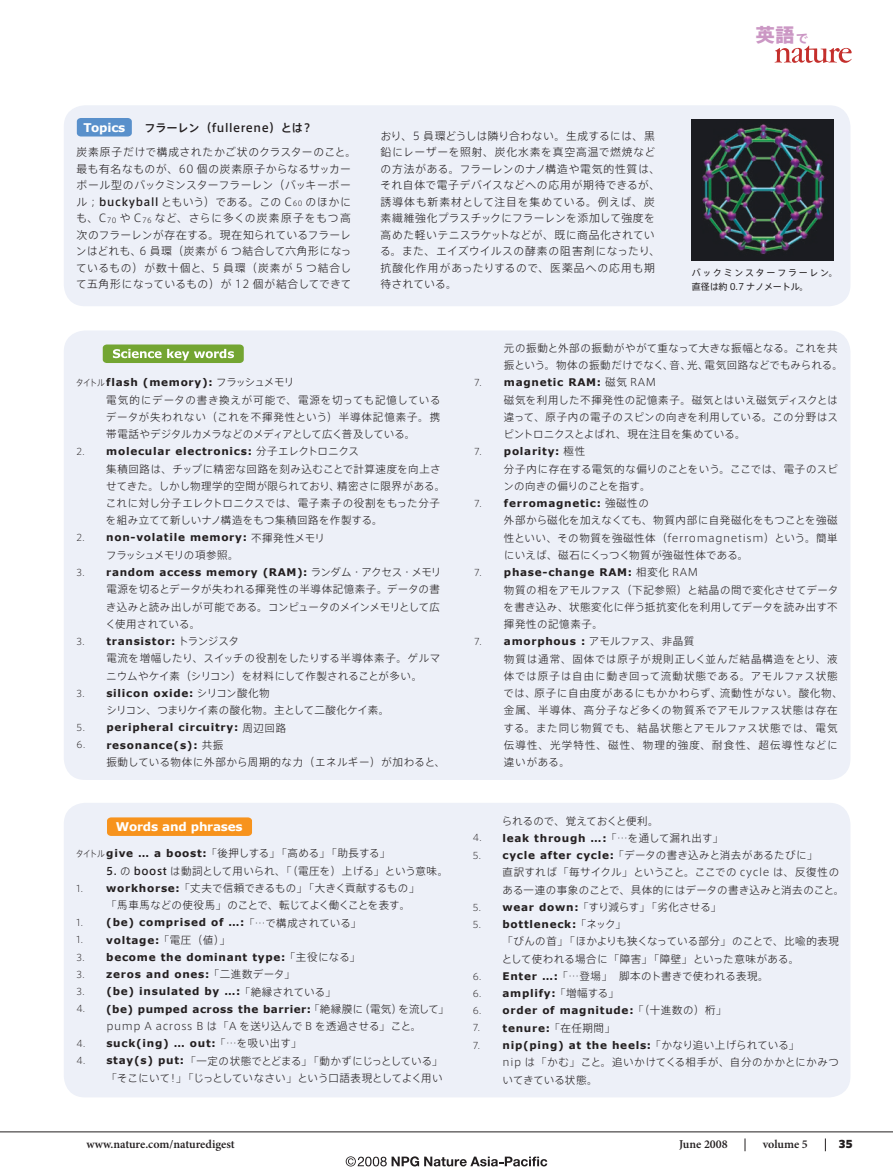
<style>
.page{position:relative;width:893px;height:1174px;background:#fff}
.page>*{position:absolute;margin:0;border:0;box-sizing:border-box;transform-origin:0 0}
.t1{font:800 18.9px "Axis Std";color:#cb97c4}
.t2{font:600 12px "Minion Pro";color:#231f20}
.t3{font:700 12px "Verdana";letter-spacing:-.02em;color:#fff}
.t4{font:900 12px "Whitney";color:#231f20}
.t5{font:500 11.25px "Axis Std";letter-spacing:.055em;color:#231f20}
.t6{font:300 10.8px/16.5px "Axis Std";letter-spacing:.045em;color:#231f20}
.t7{font:300 10.5px/17.2px "Axis Std";letter-spacing:.03em;color:#231f20;text-align:justify}
.t8{font:700 10.5px "Verdana";letter-spacing:.07em;color:#231f20}
.t9{font:300 10.5px/17.2px "Axis Std";letter-spacing:.075em;color:#231f20}
.t10{font:300 10.5px "Axis Std";letter-spacing:-.005em;color:#231f20}
.t11{font:300 10.5px/17.2px "Axis Std";letter-spacing:-.01em;color:#231f20;text-align:right}
.t12{font:300 10.5px/17.2px "Axis Std";letter-spacing:.005em;color:#231f20}
.t13{font:300 10.5px/17.2px "Axis Std";letter-spacing:.01em;color:#231f20}
.t14{font:700 10.5px "Verdana";letter-spacing:.045em;color:#231f20}
.t15{font:300 10.5px/17.2px "Axis Std";letter-spacing:.05em;color:#231f20}
.t16{font:300 10.5px "Axis Std";letter-spacing:.06em;color:#231f20}
.t17{font:300 10.5px "Axis Std";letter-spacing:-.02em;color:#231f20}
.t18{font:300 10.5px "Axis Std";letter-spacing:-.045em;color:#231f20}
.t19{font:9px/13.5px "Axis Std";letter-spacing:.185em;color:#231f20}
.s1{font-weight:500}
.s2{font-size:7.05px}
.s3{font-weight:700;font-size:12.6px}
.s4{font-family:"Axis Std";font-weight:300;font-size:9px}
.s5{font-family:"Axis Std";font-weight:300}
.s6{font-family:"Whitney";font-weight:300}
.s7{font-size:9px}
.s8{font-family:"Verdana";font-weight:700}
.s9{font-family:"Whitney"}
</style>
<div class="page">
<hr style="left:0;top:1131px;width:893px;height:1px;background:#231f20">
<svg style="left:775px;top:46px;width:77px;height:17px"></svg>
<div style="left:64px;top:330px;width:786px;height:450px;background:#edf0f8;border-radius:21px"></div>
<svg style="left:103px;top:344px;width:141px;height:19px;background:#8fb65b"></svg>
<div style="left:64px;top:105px;width:786px;height:201px;background:#edf0f8;border-radius:21px"></div>
<svg style="left:77px;top:118px;width:55px;height:18px"></svg>
<img style="left:692px;top:119px;width:141px;height:141px">
<div style="left:64px;top:802px;width:786px;height:295px;background:#edf0f8;border-radius:21px"></div>
<svg style="left:107px;top:817px;width:145px;height:19px;background:#f69523"></svg>
<svg style="left:825px;top:1138px;width:1px;height:13px"></svg>
<svg style="left:745px;top:1138px;width:1px;height:13px"></svg>
<svg style="left:346px;top:1156px;width:201px;height:10px"></svg>
<p class="t5" style="left:144px;top:120px;width:170px">フラーレン（fullerene）とは？</p>
<p class="t6" style="left:76px;top:143px;width:282px">炭素原子だけで構成されたかご状のクラスターのこと。最も有名なものが、60 個の炭素原子からなるサッカーボール型のバックミンスターフラーレン（バッキーボール；<span class="s1">buckyball</span> ともいう）である。この C<span class="s2">60</span> のほかにも、C<span class="s2">70</span> や C<span class="s2">76</span> など、さらに多くの炭素原子をもつ高次のフラーレンが存在する。現在知られているフラーレンはどれも、6 員環（炭素が 6 つ結合して六角形になっているもの）が数十個と、5 員環（炭素が 5 つ結合して五角形になっているもの）が 12 個が結合してできて</p>
<p class="t3" style="left:83px;top:120px;width:43px">Topics</p>
<p class="t6" style="left:380px;top:127px;width:282px">おり、5 員環どうしは隣り合わない。生成するには、黒鉛にレーザーを照射、炭化水素を真空高温で燃焼などの方法がある。フラーレンのナノ構造や電気的性質は、それ自体で電子デバイスなどへの応用が期待できるが、誘導体も新素材として注目を集めている。例えば、炭素繊維強化プラスチックにフラーレンを添加して強度を高めた軽いテニスラケットなどが、既に商品化されている。また、エイズウイルスの酵素の阻害剤になったり、抗酸化作用があったりするので、医薬品への応用も期待されている。</p>
<h1 class="t1" style="left:756px;top:20px;width:54px">英語<span class="s3">で</span></h1>
<p class="t19" style="left:692px;top:265px;width:148px">バックミンスターフラーレン。直径は約 0.7 ナノメートル。</p>
<p class="t8" style="left:76px;top:375px;width:220px"><span class="s4">タイトル</span> flash (memory): <span class="s5">フラッシュメモリ</span></p>
<p class="t7" style="left:106px;top:390px;width:336px">電気的にデータの書き換えが可能で、電源を切っても記憶しているデータが失われない（これを不揮発性という）半導体記憶素子。携帯電話やデジタルカメラなどのメディアとして広く普及している。</p>
<p class="t8" style="left:77px;top:444px;width:284px"><span class="s6">2.</span> molecular electronics: <span class="s5">分子エレクトロニクス</span></p>
<p class="t7" style="left:106px;top:459px;width:341px;text-align:left">集積回路は、チップに精密な回路を刻み込むことで計算速度を向上させてきた。しかし物理学的空間が限られており、精密さに限界がある。これに対し分子エレクトロニクスでは、電子素子の役割をもった分子を組み立てて新しいナノ構造をもつ集積回路を作製する。</p>
<p class="t8" style="left:77px;top:531px;width:250px"><span class="s6">2.</span> non-volatile memory: <span class="s5">不揮発性メモリ</span></p>
<p class="t18" style="left:106px;top:547px;width:134px">フラッシュメモリの項参照。</p>
<p class="t8" style="left:76px;top:565px;width:366px"><span class="s6">3.</span> random access memory (RAM): <span class="s5">ランダム・アクセス・メモリ</span></p>
<p class="t7" style="left:105px;top:580px;width:336px">電源を切るとデータが失われる揮発性の半導体記憶素子。データの書き込みと読み出しが可能である。コンピュータのメインメモリとして広く使用されている。</p>
<p class="t8" style="left:77px;top:634px;width:164px"><span class="s6">3.</span> transistor: <span class="s5">トランジスタ</span></p>
<p class="t7" style="left:106px;top:649px;width:335px">電流を増幅したり、スイッチの役割をしたりする半導体素子。ゲルマニウムやケイ素（シリコン）を材料にして作製されることが多い。</p>
<p class="t8" style="left:77px;top:686px;width:195px"><span class="s6">3.</span> silicon oxide: <span class="s5">シリコン酸化物</span></p>
<p class="t17" style="left:106px;top:702px;width:284px">シリコン、つまりケイ素の酸化物。主として二酸化ケイ素。</p>
<p class="t8" style="left:77px;top:721px;width:211px"><span class="s6">5.</span> peripheral circuitry: <span class="s5">周辺回路</span></p>
<p class="t8" style="left:77px;top:738px;width:148px"><span class="s6">6.</span> resonance(s): <span class="s5">共振</span></p>
<p class="t16" style="left:106px;top:754px;width:341px">振動している物体に外部から周期的な力（エネルギー）が加わると、</p>
<p class="t3" style="left:116px;top:819px;width:128px">Words and phrases</p>
<p class="t10" style="left:76px;top:845px;width:316px"><span class="s7">タイトル</span> <span class="s8">give … a boost:</span> 「後押しする」「高める」「助長する」</p>
<p class="t10" style="left:106px;top:863px;width:343px"><span class="s1">5.</span> の <span class="s1">boost</span> は動詞として用いられ、「（電圧を）上げる」という意味。</p>
<p class="t12" style="left:106px;top:878px;width:315px;text-indent:-30px"><span class="s9">1.</span> <span class="s8">workhorse:</span> 「丈夫で信頼できるもの」「大きく貢献するもの」「馬車馬などの使役馬」のことで、転じてよく働くことを表す。</p>
<p class="t8" style="left:77px;top:915px;width:286px"><span class="s6">1.</span> (be) comprised of …: <span class="s5">「…で構成されている」</span></p>
<p class="t8" style="left:77px;top:933px;width:155px"><span class="s6">1.</span> voltage: <span class="s5">「電圧（値）」</span></p>
<p class="t8" style="left:77px;top:950px;width:285px"><span class="s6">3.</span> become the dominant type: <span class="s5">「主役になる」</span></p>
<p class="t8" style="left:77px;top:967px;width:220px"><span class="s6">3.</span> zeros and ones: <span class="s5">「二進数データ」</span></p>
<p class="t8" style="left:77px;top:985px;width:261px"><span class="s6">3.</span> (be) insulated by …: <span class="s5">「絶縁されている」</span></p>
<p class="t14" style="left:76px;top:1002px;width:374px"><span class="s6">4.</span> (be) pumped across the barrier: <span class="s5">「絶縁膜に（電気）を流して」</span></p>
<p class="t7" style="left:106px;top:1017px;width:316px">pump A across B は「A を送り込んで B を透過させる」こと。</p>
<p class="t8" style="left:77px;top:1036px;width:227px"><span class="s6">4.</span> suck(ing) … out: <span class="s5">「…を吸い出す」</span></p>
<p class="t11" style="left:77px;top:1051px;width:368px"><span class="s9">4.</span> <span class="s8">stay(s) put:</span>「一定の状態でとどまる」「動かずにじっとしている」「そこにいて！」「じっとしていなさい」という口語表現としてよく用い</p>
<p class="t7" style="left:504px;top:339px;width:341px">元の振動と外部の振動がやがて重なって大きな振幅となる。これを共振という。物体の振動だけでなく、音、光、電気回路などでもみられる。</p>
<p class="t8" style="left:474px;top:376px;width:183px"><span class="s6">7.</span> magnetic RAM: <span class="s5">磁気 RAM</span></p>
<p class="t7" style="left:503px;top:390px;width:336px">磁気を利用した不揮発性の記憶素子。磁気とはいえ磁気ディスクとは違って、原子内の電子のスピンの向きを利用している。この分野はスピントロニクスとよばれ、現在注目を集めている。</p>
<p class="t8" style="left:474px;top:445px;width:112px"><span class="s6">7.</span> polarity: <span class="s5">極性</span></p>
<p class="t7" style="left:503px;top:459px;width:336px">分子内に存在する電気的な偏りのことをいう。ここでは、電子のスピンの向きの偏りのことを指す。</p>
<p class="t8" style="left:474px;top:496px;width:176px"><span class="s6">7.</span> ferromagnetic: <span class="s5">強磁性の</span></p>
<p class="t7" style="left:504px;top:511px;width:335px">外部から磁化を加えなくても、物質内部に自発磁化をもつことを強磁性といい、その物質を強磁性体（ferromagnetism）という。簡単にいえば、磁石にくっつく物質が強磁性体である。</p>
<p class="t8" style="left:474px;top:565px;width:225px"><span class="s6">7.</span> phase-change RAM: <span class="s5">相変化 RAM</span></p>
<p class="t7" style="left:504px;top:580px;width:336px">物質の相をアモルファス（下記参照）と結晶の間で変化させてデータを書き込み、状態変化に伴う抵抗変化を利用してデータを読み出す不揮発性の記憶素子。</p>
<p class="t8" style="left:474px;top:634px;width:222px"><span class="s6">7.</span> amorphous : <span class="s5">アモルファス、非晶質</span></p>
<p class="t9" style="left:504px;top:649px;width:341px">物質は通常、固体では原子が規則正しく並んだ結晶構造をとり、液体では原子は自由に動き回って流動状態である。アモルファス状態では、原子に自由度があるにもかかわらず、流動性がない。酸化物、金属、半導体、高分子など多くの物質系でアモルファス状態は存在する。また同じ物質でも、結晶状態とアモルファス状態では、電気伝導性、光学特性、磁性、物理的強度、耐食性、超伝導性などに違いがある。</p>
<p class="t10" style="left:502px;top:813px;width:158px">られるので、覚えておくと便利。</p>
<p class="t8" style="left:473px;top:831px;width:252px"><span class="s6">4.</span> leak through …: <span class="s5">「…を通して漏れ出す」</span></p>
<p class="t7" style="left:502px;top:846px;width:343px;text-align:left;text-indent:-30px"><span class="s9">5.</span> <span class="s8">cycle after cycle:</span> 「データの書き込みと消去があるたびに」<br>直訳すれば「毎サイクル」ということ。ここでの cycle は、反復性のある一連の事象のことで、具体的にはデータの書き込みと消去のこと。</p>
<p class="t10" style="left:473px;top:899px;width:250px"><span class="s9">5.</span> <span class="s8">wear down:</span> 「すり減らす」「劣化させる」</p>
<p class="t8" style="left:473px;top:917px;width:155px"><span class="s6">5.</span> bottleneck: <span class="s5">「ネック」</span></p>
<p class="t13" style="left:502px;top:932px;width:339px">「びんの首」「ほかよりも狭くなっている部分」のことで、比喩的表現として使われる場合に「障害」「障壁」といった意味がある。</p>
<p class="t7" style="left:473px;top:966px;width:297px"><span class="s9">6.</span> <span class="s8">Enter …:</span> 「…登場」　脚本のト書きで使われる表現。</p>
<p class="t8" style="left:473px;top:986px;width:148px"><span class="s6">6.</span> amplify: <span class="s5">「増幅する」</span></p>
<p class="t8" style="left:473px;top:1003px;width:255px"><span class="s6">6.</span> order of magnitude: <span class="s5">「（十進数の）桁」</span></p>
<p class="t8" style="left:473px;top:1021px;width:144px"><span class="s6">7.</span> tenure: <span class="s5">「在任期間」</span></p>
<p class="t8" style="left:473px;top:1038px;width:328px"><span class="s6">7.</span> nip(ping) at the heels: <span class="s5">「かなり追い上げられている」</span></p>
<p class="t15" style="left:502px;top:1053px;width:338px">nip は「かむ」こと。追いかけてくる相手が、自分のかかとにかみついてきている状態。</p>
<p class="t2" style="left:86px;top:1136px;width:150px">www.nature.com/naturedigest</p>
<p class="t2" style="left:679px;top:1136px;width:50px">June 2008</p>
<p class="t2" style="left:763px;top:1136px;width:47px">volume 5</p>
<p class="t4" style="left:839px;top:1136px;width:15px">35</p>
</div>
